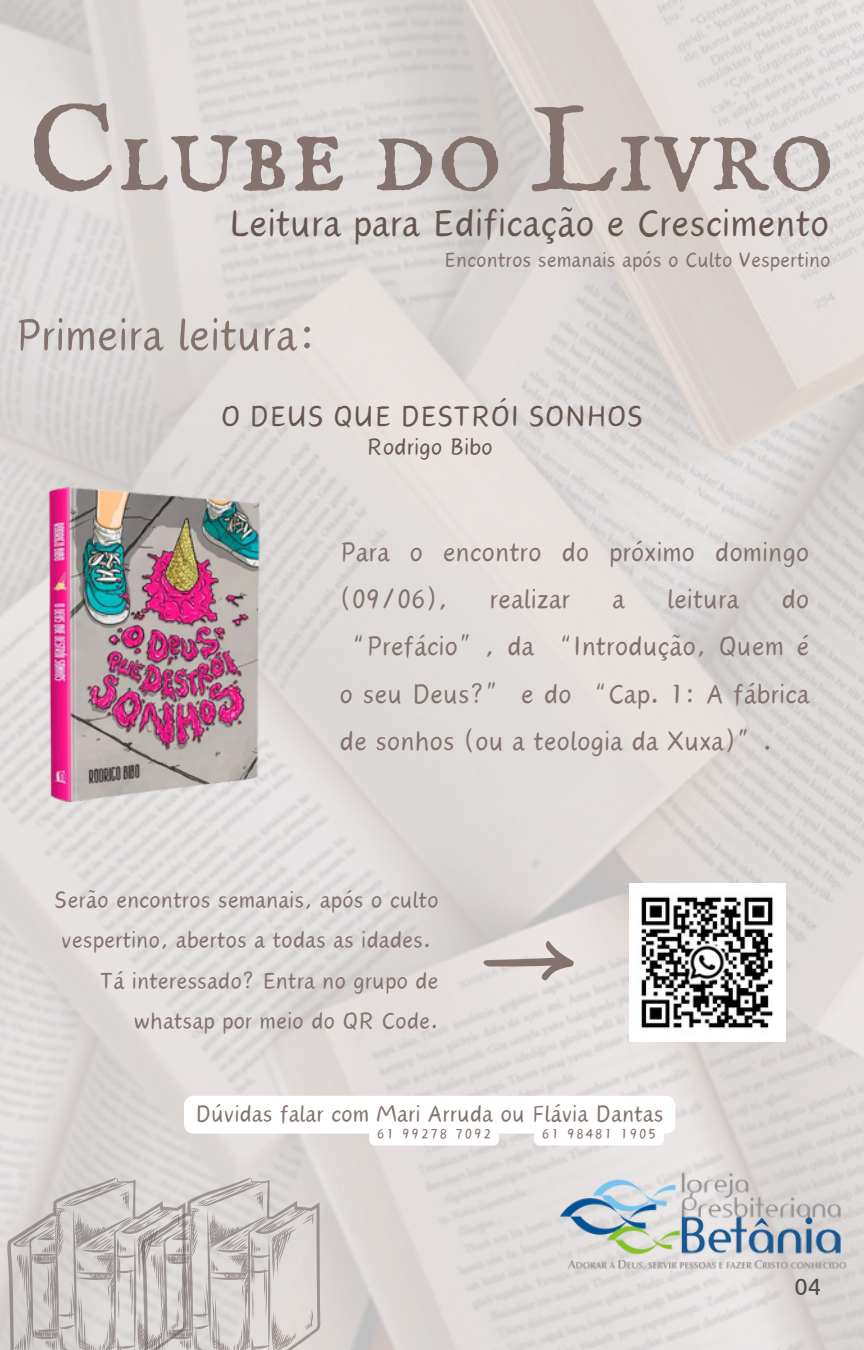
<style>
.page{position:relative;width:864px;height:1350px;background:#fff}
.page>*{position:absolute;margin:0;border:0;box-sizing:border-box;transform-origin:0 0}
.t1{font:123.08px "IM FELL English SC";color:#83726d}
.t2{font:56.02px "Canva Wander World";color:#83726d}
.t3{font:47.7px "Canva Wander World";color:#675650}
.t4{font:36.23px "Canva Wander World";color:#675650}
.t5{font:33.98px/47.2px "Canva Wander World";color:#83726d;text-align:justify}
.t6{font:29.03px/40.3px "Canva Wander World";color:#83726d;text-align:right}
.t7{font:29.03px "Canva Wander World";color:#675650}
.t8{font:26.1px "Canva Wander World";color:#83726d}
.t9{font:23.62px "Ubuntu";color:#4d4d4d}
.t10{font:17.55px "Canva Wander World";letter-spacing:.115em;color:#83726d}
</style>
<div class="page">
<svg style="left:7px;top:1178px;width:313px;height:172px;background:#c9c4c3"></svg>
<img style="left:556px;top:1171px;width:302px;height:101px">
<img style="left:7px;top:488px;width:282px;height:319px">
<svg style="left:483px;top:941px;width:91px;height:40px;background:#cdc6c3"></svg>
<img style="left:639px;top:894px;width:135px;height:137px">
<svg style="left:184px;top:1096px;width:491px;height:38px"></svg>
<div style="left:369px;top:1123px;width:130px;height:23px;background:#fff;border-radius:6px"></div>
<div style="left:534px;top:1123px;width:130px;height:23px;background:#fff;border-radius:6px"></div>
<h2 class="t1" style="left:28px;top:79px;width:808px">Clube do Livro</h2>
<h4 class="t3" style="left:228px;top:202px;width:602px">Leitura para Edificação e Crescimento</h4>
<h6 class="t2" style="left:14px;top:310px;width:305px">Primeira leitura:</h6>
<h6 class="t8" style="left:444px;top:248px;width:388px">Encontros semanais após o Culto Vespertino</h6>
<p class="t4" style="left:221px;top:400px;width:424px">O DEUS QUE DESTRÓI SONHOS</p>
<h5 class="t7" style="left:367px;top:434px;width:128px">Rodrigo Bibo</h5>
<h1 class="t5" style="left:340px;top:528px;width:471px">Para o encontro do próximo domingo (09/06), realizar a leitura do “Prefácio”, da “Introdução, Quem é o seu Deus?” e do “Cap. 1: A fábrica de sonhos (ou a teologia da Xuxa)”.</h1>
<p class="t6" style="left:54px;top:880px;width:386px">Serão encontros semanais, após o culto vespertino, abertos a todas as idades.<br>Tá interessado? Entra no grupo de whatsap por meio do QR Code.</p>
<p class="t6" style="left:196px;top:1094px;width:470px">Dúvidas falar com Mari Arruda ou Flávia Dantas</p>
<p class="t10" style="left:377px;top:1126px;width:115px">61 99278 7092</p>
<h6 class="t10" style="left:542px;top:1126px;width:115px">61 98481 1905</h6>
<p class="t9" style="left:794px;top:1273px;width:28px">04</p>
</div>
